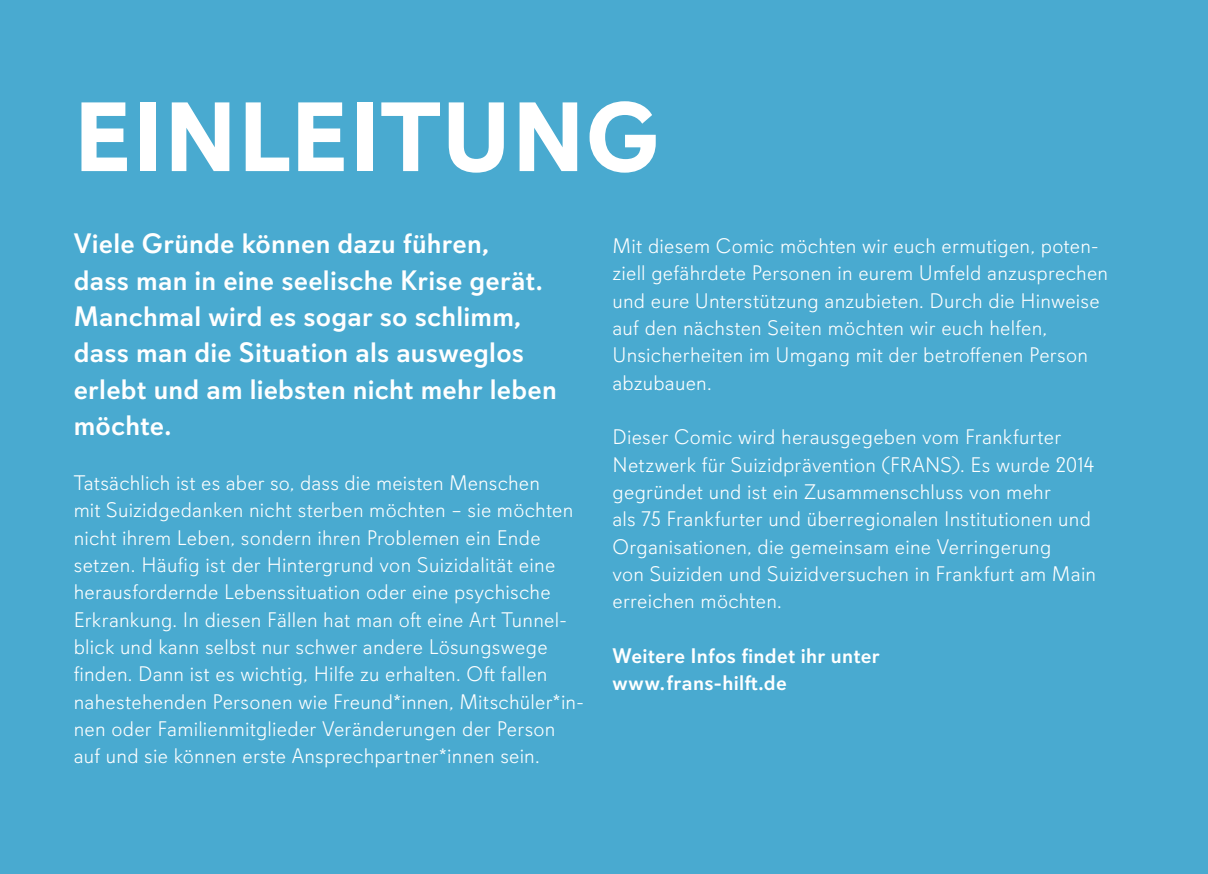
<style>
.page{position:relative;width:1208px;height:874px;background:#fff}
.page>*{position:absolute;margin:0;border:0;box-sizing:border-box;transform-origin:0 0}
.t1{font:700 98px "Davis Sans";letter-spacing:.01em;color:#fff}
.t2{font:500 28px/36.4px "Davis Sans";letter-spacing:.01em;color:#fff}
.t3{font:300 21px/27.2px "Davis Sans";letter-spacing:.01em;color:#fff}
.t4{font:500 21px/27.4px "Davis Sans";letter-spacing:.015em;color:#fff}
</style>
<div class="page">
<div style="left:0;top:0;width:1208px;height:873px;background:#49aad0"></div>
<h1 class="t1" style="left:74px;top:78px;width:586px">EINLEITUNG</h1>
<h2 class="t2" style="left:74px;top:225px;width:485px">Viele Gründe können dazu führen,<br>dass man in eine seelische Krise gerät.<br>Manchmal wird es sogar so schlimm, dass man die Situation als ausweglos erlebt und am liebsten nicht mehr leben möchte.</h2>
<p class="t3" style="left:74px;top:469px;width:512px">Tatsächlich ist es aber so, dass die meisten Menschen<br>mit Suizidgedanken nicht sterben möchten – sie möchten nicht ihrem Leben, sondern ihren Problemen ein Ende setzen. Häufig ist der Hintergrund von Suizidalität eine herausfordernde Lebenssituation oder eine psychische Erkrankung. In diesen Fällen hat man oft eine Art Tunnel&shy;blick und kann selbst nur schwer andere Lösungswege finden. Dann ist es wichtig, Hilfe zu erhalten. Oft fallen nahestehenden Personen wie Freund*innen, Mitschüler*in&shy;nen oder Familienmitglieder Veränderungen der Person auf und sie können erste Ansprechpartner*innen sein.</p>
<p class="t3" style="left:612px;top:232px;width:497px">Mit diesem Comic möchten wir euch ermutigen, poten&shy;ziell gefährdete Personen in eurem Umfeld anzusprechen und eure Unterstützung anzubieten. Durch die Hinweise auf den nächsten Seiten möchten wir euch helfen, Unsicherheiten im Umgang mit der betroffenen Person abzubauen.</p>
<p class="t3" style="left:612px;top:424px;width:485px">Dieser Comic wird herausgegeben vom Frankfurter Netzwerk für Suizidprävention (FRANS). Es wurde 2014 gegründet und ist ein Zusammenschluss von mehr<br>als 75 Frankfurter und überregionalen Institutionen und Organisationen, die gemeinsam eine Verringerung<br>von Suiziden und Suizidversuchen in Frankfurt am Main erreichen möchten.</p>
<p class="t4" style="left:612px;top:642px;width:269px">Weitere Infos findet ihr unter www.frans-hilft.de</p>
</div>
